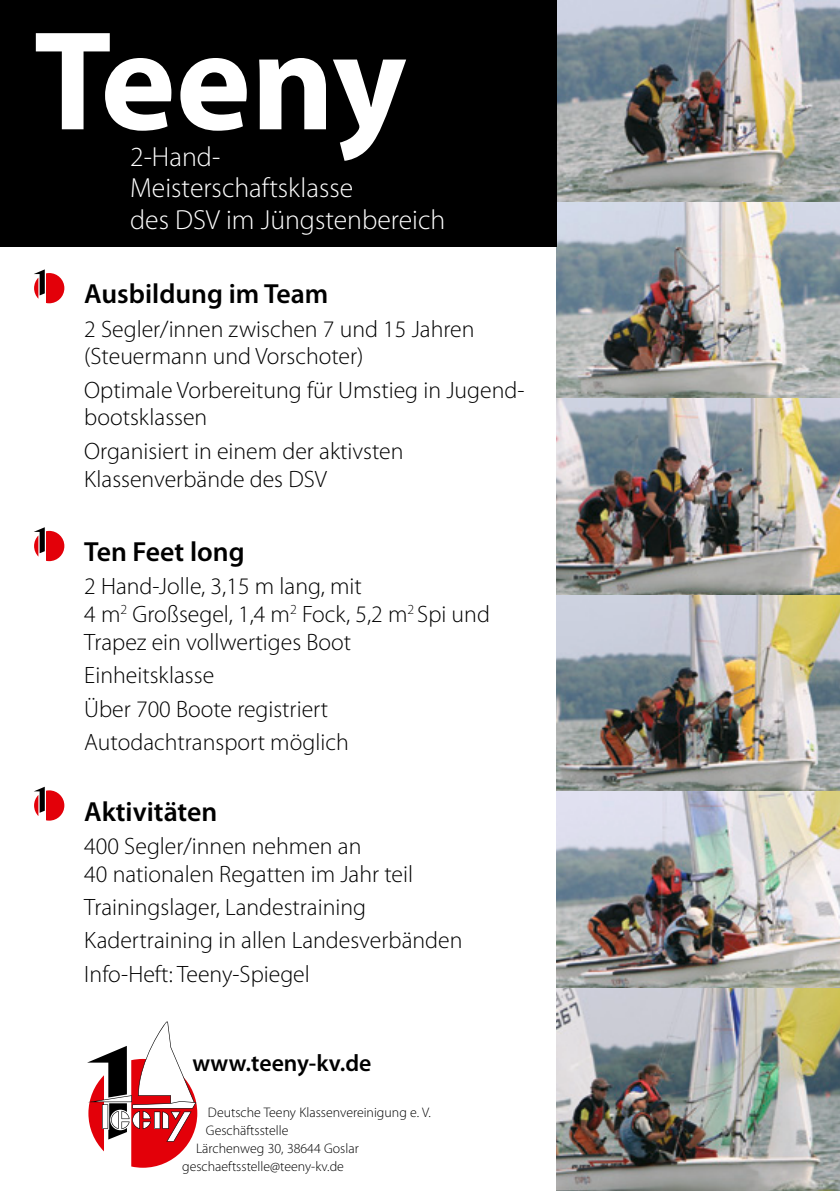
<style>
.page{position:relative;width:840px;height:1191px;background:#fff}
.page>*{position:absolute;margin:0;border:0;box-sizing:border-box;transform-origin:0 0}
.t1{font:700 142.6px "Myriad Pro";letter-spacing:-.01em;color:#fff}
.t2{font:300 27.8px/31.6px "Myriad Pro";color:#fff}
.t3{font:600 27.8px "Myriad Pro";color:#000}
.t4{font:300 23.8px/27.8px "Myriad Pro";color:#000}
.t5{font:600 23.8px "Myriad Pro";color:#000}
.t6{font:300 13.8px "Myriad Pro";color:#000}
</style>
<div class="page">
<img style="left:556px;top:0;width:283px;height:1191px">
<div style="left:0;top:0;width:556px;height:247px;background:#000"></div>
<svg style="left:87px;top:1021px;width:110px;height:146px"></svg>
<svg style="left:34px;top:269px;width:30px;height:34px"></svg>
<svg style="left:34px;top:527px;width:30px;height:34px"></svg>
<svg style="left:34px;top:786px;width:30px;height:34px"></svg>
<h1 class="t1" style="left:34px;top:-12px;width:374px">Teeny</h1>
<p class="t2" style="left:130px;top:141px;width:316px">2-Hand-<br>Meisterschaftsklasse<br>des DSV im Jüngstenbereich</p>
<p class="t3" style="left:84px;top:276px;width:245px">Ausbildung im Team</p>
<p class="t4" style="left:84px;top:315px;width:391px">2 Segler/innen zwischen 7 und 15 Jahren (Steuermann und Vorschoter)</p>
<p class="t4" style="left:84px;top:376px;width:441px">Optimale Vorbereitung für Umstieg in Jugend&shy;bootsklassen</p>
<p class="t4" style="left:84px;top:437px;width:320px">Organisiert in einem der aktivsten<br>Klassenverbände des DSV</p>
<p class="t3" style="left:84px;top:534px;width:162px">Ten Feet long</p>
<p class="t4" style="left:84px;top:573px;width:407px">2 Hand-Jolle, 3,15 m lang, mit<br>4 m<sup>2</sup> Großsegel, 1,4 m<sup>2</sup> Fock, 5,2 m<sup>2</sup> Spi und<br>Trapez ein vollwertiges Boot</p>
<p class="t4" style="left:84px;top:659px;width:266px;line-height:33.4px">Einheitsklasse<br>Über 700 Boote registriert<br>Autodachtransport möglich</p>
<p class="t3" style="left:84px;top:793px;width:134px">Aktivitäten</p>
<p class="t4" style="left:84px;top:832px;width:330px">400 Segler/innen nehmen an<br>40 nationalen Regatten im Jahr teil</p>
<p class="t4" style="left:84px;top:890px;width:379px;line-height:33.4px">Trainingslager, Landestraining<br>Kadertraining in allen Landesverbänden<br>Info-Heft: Teeny-Spiegel</p>
<p class="t5" style="left:192px;top:1048px;width:180px">www.teeny-kv.de</p>
<p class="t6" style="left:208px;top:1105px;width:224px">Deutsche Teeny Klassenvereinigung e. V.</p>
<p class="t6" style="left:206px;top:1123px;width:84px">Geschäftsstelle</p>
<p class="t6" style="left:196px;top:1141px;width:164px">Lärchenweg 30, 38644 Goslar</p>
<p class="t6" style="left:182px;top:1158px;width:163px">geschaeftsstelle@teeny-kv.de</p>
</div>
